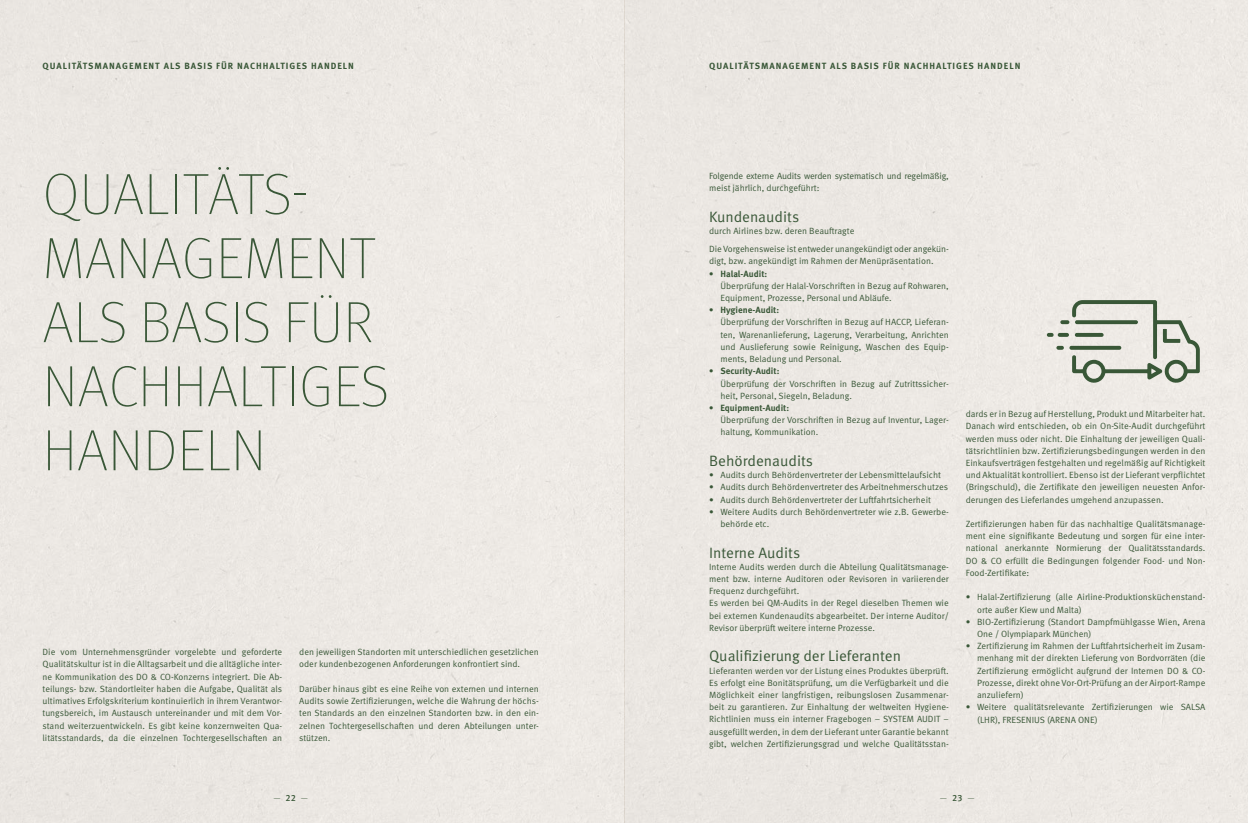
<style>
.page{position:relative;width:1248px;height:823px;background:#fff}
.page>*{position:absolute;margin:0;border:0;box-sizing:border-box;transform-origin:0 0}
.t1{font:100 58px/64px "Meta Pro";letter-spacing:.01em;color:#395737}
.t2{font:15px "Meta Pro Norm";color:#395737}
.t3{font:9px/12.2px "Meta Pro Norm";color:#395737}
.t4{font:700 9px "Meta Pro";letter-spacing:.105em;color:#395737}
.t5{font:9px/12.2px "Meta Pro Norm";letter-spacing:-.02em;color:#395737}
.t6{font:700 9px "Meta Pro";color:#395737}
.t7{font:300 9px "Meta Pro";color:#395737}
.s1{font-weight:500}
</style>
<div class="page">
<div style="left:0;top:0;width:1247px;height:822px;background:#ece8e3"></div>
<svg style="left:1046px;top:300px;width:153px;height:84px;background:#cacdc3"></svg>
<p class="t4" style="left:43px;top:59px;width:313px">QUALITÄTSMANAGEMENT ALS BASIS FÜR NACHHALTIGES HANDELN</p>
<p class="t4" style="left:709px;top:59px;width:313px">QUALITÄTSMANAGEMENT ALS BASIS FÜR NACHHALTIGES HANDELN</p>
<h1 class="t1" style="left:43px;top:160px;width:347px">QUALITÄTS-<br>MANAGEMENT<br>ALS BASIS FÜR<br>NACHHALTIGES<br>HANDELN</h1>
<p class="t3" style="left:43px;top:645px;width:241px;text-align:justify">Die vom Unternehmensgründer vorgelebte und geforderte Qualitätskultur ist in die Alltagsarbeit und die alltägliche inter&shy;ne Kommunikation des DO &amp; CO-Konzerns integriert. Die Ab&shy;teilungs- bzw. Standortleiter haben die Aufgabe, Qualität als ultimatives Erfolgskriterium kontinuierlich in ihrem Verantwor&shy;tungsbereich, im Austausch untereinander und mit dem Vor&shy;stand weiterzuentwickeln. Es gibt keine konzernweiten Qua&shy;litätsstandards, da die einzelnen Tochtergesellschaften an</p>
<p class="t3" style="left:299px;top:645px;width:241px">den jeweiligen Standorten mit unterschiedlichen gesetzlichen oder kundenbezogenen Anforderungen konfrontiert sind.</p>
<p class="t3" style="left:299px;top:681px;width:241px;text-align:justify">Darüber hinaus gibt es eine Reihe von externen und internen Audits sowie Zertifizierungen, welche die Wahrung der höchs&shy;ten Standards an den einzelnen Standorten bzw. in den ein&shy;zelnen Tochtergesellschaften und deren Abteilungen unter&shy;stützen.</p>
<p class="t5" style="left:709px;top:169px;width:241px">Folgende externe Audits werden systematisch und regelmäßig, meist jährlich, durchgeführt:</p>
<h2 class="t2" style="left:709px;top:205px;width:92px">Kundenaudits</h2>
<p class="t3" style="left:709px;top:221px;width:241px;line-height:18.3px">durch Airlines bzw. deren Beauftragte<br>Die Vorgehensweise ist entweder unangekündigt oder angekün-</p>
<p class="t3" style="left:709px;top:254px;width:226px">digt, bzw. angekündigt im Rahmen der Menüpräsentation.</p>
<p class="t6" style="left:709px;top:266px;width:60px">• Halal-Audit:</p>
<p class="t3" style="left:720px;top:279px;width:230px">Überprüfung der Halal-Vorschriften in Bezug auf Rohwaren,<br>Equipment, Prozesse, Personal und Abläufe.</p>
<p class="t6" style="left:709px;top:303px;width:72px">• Hygiene-Audit:</p>
<p class="t3" style="left:720px;top:315px;width:230px;text-align:justify">Überprüfung der Vorschriften in Bezug auf HACCP, Lieferan&shy;ten, Warenanlieferung, Lagerung, Verarbeitung, Anrichten und Auslieferung sowie Reinigung, Waschen des Equip&shy;ments, Beladung und Personal.</p>
<p class="t6" style="left:709px;top:364px;width:72px">• Security-Audit:</p>
<p class="t3" style="left:720px;top:376px;width:230px">Überprüfung der Vorschriften in Bezug auf Zutrittssicher&shy;heit, Personal, Siegeln, Beladung.</p>
<p class="t6" style="left:709px;top:400px;width:81px">• Equipment-Audit:</p>
<p class="t3" style="left:720px;top:413px;width:230px">Überprüfung der Vorschriften in Bezug auf Inventur, Lager&shy;haltung, Kommunikation.</p>
<h2 class="t2" style="left:709px;top:449px;width:105px">Behördenaudits</h2>
<p class="t3" style="left:709px;top:468px;width:233px">• Audits durch Behördenvertreter der Lebensmittelaufsicht</p>
<p class="t3" style="left:709px;top:480px;width:240px">• Audits durch Behördenvertreter des Arbeitnehmerschutzes</p>
<p class="t3" style="left:709px;top:492px;width:223px">• Audits durch Behördenvertreter der Luftfahrtsicherheit</p>
<p class="t3" style="left:720px;top:504px;width:230px;text-indent:-11px">• Weitere Audits durch Behördenvertreter wie z.B. Gewerbe&shy;behörde etc.</p>
<h2 class="t2" style="left:709px;top:540px;width:93px">Interne Audits</h2>
<p class="t3" style="left:709px;top:559px;width:241px">Interne Audits werden durch die Abteilung Qualitätsmanage&shy;ment bzw. interne Auditoren oder Revisoren in variierender Frequenz durchgeführt.<br>Es werden bei QM-Audits in der Regel dieselben Themen wie bei externen Kundenaudits abgearbeitet. Der interne Auditor/ Revisor überprüft weitere interne Prozesse.</p>
<h2 class="t2" style="left:709px;top:644px;width:193px">Qualifizierung der Lieferanten</h2>
<p class="t3" style="left:709px;top:663px;width:241px;text-align:justify">Lieferanten werden vor der Listung eines Produktes überprüft.<br>Es erfolgt eine Bonitätsprüfung, um die Verfügbarkeit und die Möglichkeit einer langfristigen, reibungslosen Zusammenar&shy;beit zu garantieren. Zur Einhaltung der weltweiten Hygiene-Richtlinien muss ein interner Fragebogen – SYSTEM AUDIT – ausgefüllt werden, in dem der Lieferant unter Garantie bekannt gibt, welchen Zertifizierungsgrad und welche Qualitätsstan-</p>
<p class="t3" style="left:965px;top:407px;width:241px;text-align:justify">dards er in Bezug auf Herstellung, Produkt und Mitarbeiter hat.<br>Danach wird entschieden, ob ein On-Site-Audit durchgeführt werden muss oder nicht. Die Einhaltung der jeweiligen Quali&shy;tätsrichtlinien bzw. Zertifizierungsbedingungen werden in den Einkaufsverträgen festgehalten und regelmäßig auf Richtigkeit und Aktualität kontrolliert. Ebenso ist der Lieferant verpflichtet (Bringschuld), die Zertifikate den jeweiligen neuesten Anfor&shy;derungen des Lieferlandes umgehend anzupassen.</p>
<p class="t3" style="left:965px;top:517px;width:241px;text-align:justify">Zertifizierungen haben für das nachhaltige Qualitätsmanage&shy;ment eine signifikante Bedeutung und sorgen für eine inter&shy;national anerkannte Normierung der Qualitätsstandards.<br>DO &amp; CO erfüllt die Bedingungen folgender Food- und Non-Food-Zertifikate:</p>
<p class="t3" style="left:977px;top:590px;width:230px;text-indent:-11px">• Halal-Zertifizierung (alle Airline-Produktionsküchenstand&shy;orte außer Kiew und Malta)</p>
<p class="t3" style="left:977px;top:614px;width:230px;text-indent:-11px">• BIO-Zertifizierung (Standort Dampfmühlgasse Wien, Arena<br>One / Olympiapark München)</p>
<p class="t3" style="left:977px;top:639px;width:230px;text-align:justify;text-indent:-11px">• Zertifizierung im Rahmen der Luftfahrtsicherheit im Zusam&shy;menhang mit der direkten Lieferung von Bordvorräten (die Zertifizierung ermöglicht aufgrund der Internen DO &amp; CO-Prozesse, direkt ohne Vor-Ort-Prüfung an der Airport-Rampe anzuliefern)</p>
<p class="t3" style="left:977px;top:700px;width:230px;text-indent:-11px">• Weitere qualitätsrelevante Zertifizierungen wie SALSA (LHR), FRESENIUS (ARENA ONE)</p>
<p class="t7" style="left:273px;top:790px;width:36px">—<span class="s1">22</span>—</p>
<p class="t7" style="left:939px;top:790px;width:36px">—<span class="s1">23</span>—</p>
</div>
